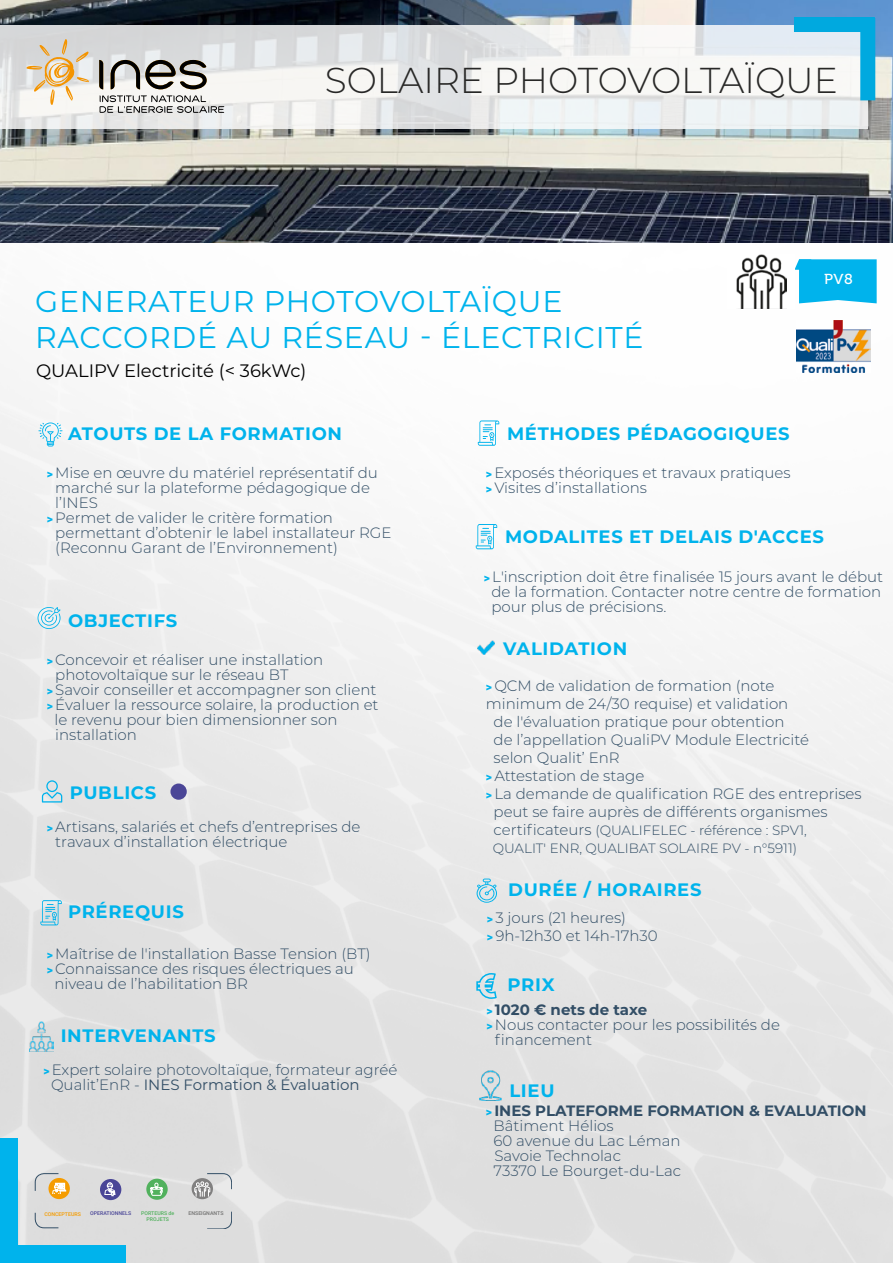
<style>
.page{position:relative;width:893px;height:1263px;background:#fff}
.page>*{position:absolute;margin:0;border:0;box-sizing:border-box;transform-origin:0 0}
.t1{font:300 36px "Montserrat";color:#282827}
.t2{font:30px/36px "Montserrat";letter-spacing:.025em;color:#00b3ec}
.t3{font:700 18px "Montserrat";letter-spacing:.04em;color:#00b3ec}
.t4{font:18px "Montserrat";color:#000}
.t5{font:300 15px/15px "Montserrat";color:#324e66}
.t6{font:700 15px "Montserrat";color:#324e66}
.t7{font:14.4px "Museo 500";color:#fff;scale:1.05 1}
.t8{font:300 13.5px/18px "Montserrat";color:#324e66}
.t9{font:500 5.25px/6.1px "Roboto";color:#51b15d;text-align:center}
.t10{font:500 5.25px "Roboto";color:#4a4697}
.t11{font:500 5.25px "Roboto";color:#f59c00}
.t12{font:500 5.25px "Roboto";color:#727271}
.s1{font-family:"Roboto";font-weight:900;font-size:12px;color:#00b3ec}
.s2{font-weight:400}
.s3{font-size:15px}
.s4{font-weight:700}
</style>
<div class="page">
<img style="left:0;top:242px;width:893px;height:1021px">
<div style="left:100px;top:1179px;width:21px;height:21px;background:#4a4697;border-radius:50%"></div>
<svg style="left:104px;top:1182px;width:11px;height:26px"></svg>
<svg style="left:48px;top:1178px;width:22px;height:21px"></svg>
<div style="left:192px;top:1178px;width:21px;height:21px;background:#818080;border-radius:50%"></div>
<svg style="left:194px;top:1173px;width:38px;height:24px"></svg>
<svg style="left:35px;top:1173px;width:31px;height:55px;background:#dbd1be"></svg>
<svg style="left:146px;top:1178px;width:22px;height:22px"></svg>
<svg style="left:150px;top:1183px;width:13px;height:20px"></svg>
<svg style="left:207px;top:1211px;width:25px;height:17px"></svg>
<div style="left:0;top:1138px;width:17px;height:125px;background:#00b3ec"></div>
<div style="left:1px;top:1246px;width:124px;height:17px;background:#00b3ec"></div>
<svg style="left:795px;top:259px;width:82px;height:44px;background:#14b9ed"></svg>
<svg style="left:38px;top:422px;width:24px;height:24px"></svg>
<svg style="left:38px;top:607px;width:23px;height:22px"></svg>
<svg style="left:42px;top:780px;width:20px;height:22px"></svg>
<div style="left:170px;top:783px;width:17px;height:17px;background:#4b4697;border-radius:50%"></div>
<svg style="left:40px;top:900px;width:22px;height:25px"></svg>
<img style="left:29px;top:1022px;width:24px;height:29px">
<svg style="left:478px;top:420px;width:21px;height:26px"></svg>
<svg style="left:477px;top:878px;width:20px;height:25px"></svg>
<svg style="left:476px;top:972px;width:21px;height:41px"></svg>
<img style="left:479px;top:1070px;width:23px;height:30px">
<img style="left:477px;top:641px;width:18px;height:14px">
<img style="left:797px;top:320px;width:73px;height:53px">
<div style="left:727px;top:254px;width:68px;height:55px;background:#fff"></div>
<img style="left:736px;top:254px;width:50px;height:55px">
<svg style="left:476px;top:524px;width:21px;height:25px"></svg>
<img style="left:0;top:0;width:893px;height:242px">
<svg style="left:0;top:25px;width:868px;height:104px"></svg>
<div style="left:860px;top:18px;width:15px;height:82px;background:#00a9df"></div>
<div style="left:794px;top:17px;width:81px;height:15px;background:#00a9df"></div>
<svg style="left:100px;top:95px;width:124px;height:18px"></svg>
<svg style="left:27px;top:39px;width:62px;height:66px"></svg>
<svg style="left:99px;top:60px;width:4px;height:29px"></svg>
<svg style="left:111px;top:60px;width:96px;height:29px"></svg>
<h1 class="t1" style="left:325px;top:56px;width:514px">SOLAIRE PHOTOVOLTAÏQUE</h1>
<h2 class="t2" style="left:35px;top:282px;width:610px">GENERATEUR PHOTOVOLTAÏQUE<br>RACCORDÉ AU RÉSEAU - ÉLECTRICITÉ</h2>
<p class="t4" style="left:36px;top:358px;width:272px">QUALIPV Electricité (&lt; 36kWc)</p>
<p class="t7" style="left:824px;top:271px;width:29px">PV8</p>
<p class="t3" style="left:68px;top:420px;width:276px">ATOUTS DE LA FORMATION</p>
<p class="t5" style="left:47px;top:465px;width:333px"><span class="s1">&gt;</span> Mise en œuvre du matériel représentatif du</p>
<p class="t5" style="left:55px;top:480px;width:316px">marché sur la plateforme pédagogique de</p>
<p class="t5" style="left:55px;top:495px;width:44px">l’INES</p>
<p class="t5" style="left:47px;top:510px;width:288px"><span class="s1">&gt;</span> Permet de valider le critère formation</p>
<p class="t5" style="left:55px;top:525px;width:338px">permettant d’obtenir le label installateur RGE</p>
<p class="t5" style="left:55px;top:540px;width:284px">(Reconnu Garant de l’Environnement)</p>
<p class="t3" style="left:68px;top:607px;width:111px">OBJECTIFS</p>
<p class="t5" style="left:47px;top:652px;width:278px"><span class="s1">&gt;</span> Concevoir et réaliser une installation</p>
<p class="t5" style="left:55px;top:667px;width:235px">photovoltaïque sur le réseau BT</p>
<p class="t5" style="left:47px;top:682px;width:331px"><span class="s1">&gt;</span> Savoir conseiller et accompagner son client</p>
<p class="t5" style="left:47px;top:697px;width:333px"><span class="s1">&gt;</span> Évaluer la ressource solaire, la production et</p>
<p class="t5" style="left:54px;top:712px;width:284px">le revenu pour bien dimensionner son</p>
<p class="t5" style="left:55px;top:727px;width:83px">installation</p>
<p class="t3" style="left:70px;top:779px;width:88px">PUBLICS</p>
<p class="t5" style="left:55px;top:818px;width:307px;text-indent:-9px"><span class="s1">&gt;</span> Artisans, salariés et chefs d’entreprises de travaux d’installation électrique</p>
<p class="t3" style="left:68px;top:898px;width:117px">PRÉREQUIS</p>
<p class="t5" style="left:47px;top:946px;width:325px"><span class="s1">&gt;</span> Maîtrise de l'installation Basse Tension (BT)</p>
<p class="t5" style="left:47px;top:961px;width:309px"><span class="s1">&gt;</span> Connaissance des risques électriques au</p>
<p class="t5" style="left:54px;top:976px;width:195px">niveau de l’habilitation BR</p>
<p class="t3" style="left:61px;top:1023px;width:157px">INTERVENANTS</p>
<p class="t5" style="left:51px;top:1062px;width:348px;text-indent:-8px"><span class="s1">&gt;</span> Expert solaire photovoltaïque, formateur agréé<br>Qualit’EnR - <span class="s2">INES Formation &amp; Évaluation</span></p>
<p class="t9" style="left:141px;top:1209px;width:35px">PORTEURS de<br>PROJETS</p>
<p class="t11" style="left:44px;top:1210px;width:38px">CONCEPTEURS</p>
<p class="t10" style="left:90px;top:1209px;width:42px">OPERATIONNELS</p>
<p class="t12" style="left:188px;top:1209px;width:37px">ENSEIGNANTS</p>
<p class="t3" style="left:507px;top:420px;width:284px">MÉTHODES PÉDAGOGIQUES</p>
<p class="t5" style="left:486px;top:465px;width:306px"><span class="s1">&gt;</span> Exposés théoriques et travaux pratiques <span class="s1">&gt;</span> Visites d’installations</p>
<p class="t3" style="left:505px;top:524px;width:320px">MODALITES ET DELAIS D'ACCES</p>
<p class="t5" style="left:491px;top:569px;width:393px;text-indent:-8px"><span class="s1">&gt;</span> L'inscription doit être finalisée 15 jours avant le début de la formation. Contacter notre centre de formation pour plus de précisions.</p>
<p class="t3" style="left:503px;top:635px;width:126px">VALIDATION</p>
<p class="t5" style="left:486px;top:677px;width:290px"><span class="s1">&gt;</span> QCM de validation de formation (note</p>
<p class="t5" style="left:486px;top:695px;width:304px">minimum de 24/30 requise) et validation</p>
<p class="t5" style="left:493px;top:713px;width:292px">de l'évaluation pratique pour obtention</p>
<p class="t5" style="left:493px;top:731px;width:317px">de l’appellation QualiPV Module Electricité</p>
<p class="t5" style="left:493px;top:749px;width:128px">selon Qualit’ EnR</p>
<p class="t5" style="left:486px;top:767px;width:160px"><span class="s1">&gt;</span> Attestation de stage</p>
<p class="t5" style="left:486px;top:785px;width:377px"><span class="s1">&gt;</span> La demande de qualification RGE des entreprises</p>
<p class="t5" style="left:493px;top:803px;width:336px">peut se faire auprès de différents organismes</p>
<p class="t8" style="left:493px;top:820px;width:316px"><span class="s3">certificateurs</span> (QUALIFELEC - référence : SPV1,<br>QUALIT' ENR, QUALIBAT SOLAIRE PV - n°5911)</p>
<p class="t3" style="left:508px;top:877px;width:195px">DURÉE / HORAIRES</p>
<p class="t5" style="left:487px;top:908px;width:172px;line-height:18px"><span class="s1">&gt;</span> 3 jours (21 heures)<br><span class="s1">&gt;</span> 9h-12h30 et 14h-17h30</p>
<p class="t3" style="left:508px;top:972px;width:49px">PRIX</p>
<p class="t6" style="left:486px;top:998px;width:162px"><span class="s1">&gt;</span> 1020 € nets de taxe</p>
<p class="t5" style="left:486px;top:1016px;width:295px"><span class="s1">&gt;</span> Nous contacter pour les possibilités de</p>
<p class="t5" style="left:495px;top:1031px;width:99px">financement</p>
<p class="t3" style="left:509px;top:1077px;width:47px">LIEU</p>
<p class="t5" style="left:493px;top:1103px;width:375px;text-indent:-8px"><span class="s1">&gt;</span> <span class="s4">INES PLATEFORME FORMATION &amp; EVALUATION<br></span>Bâtiment Hélios<br>60 avenue du Lac Léman<br>Savoie Technolac<br>73370 Le Bourget-du-Lac</p>
</div>
